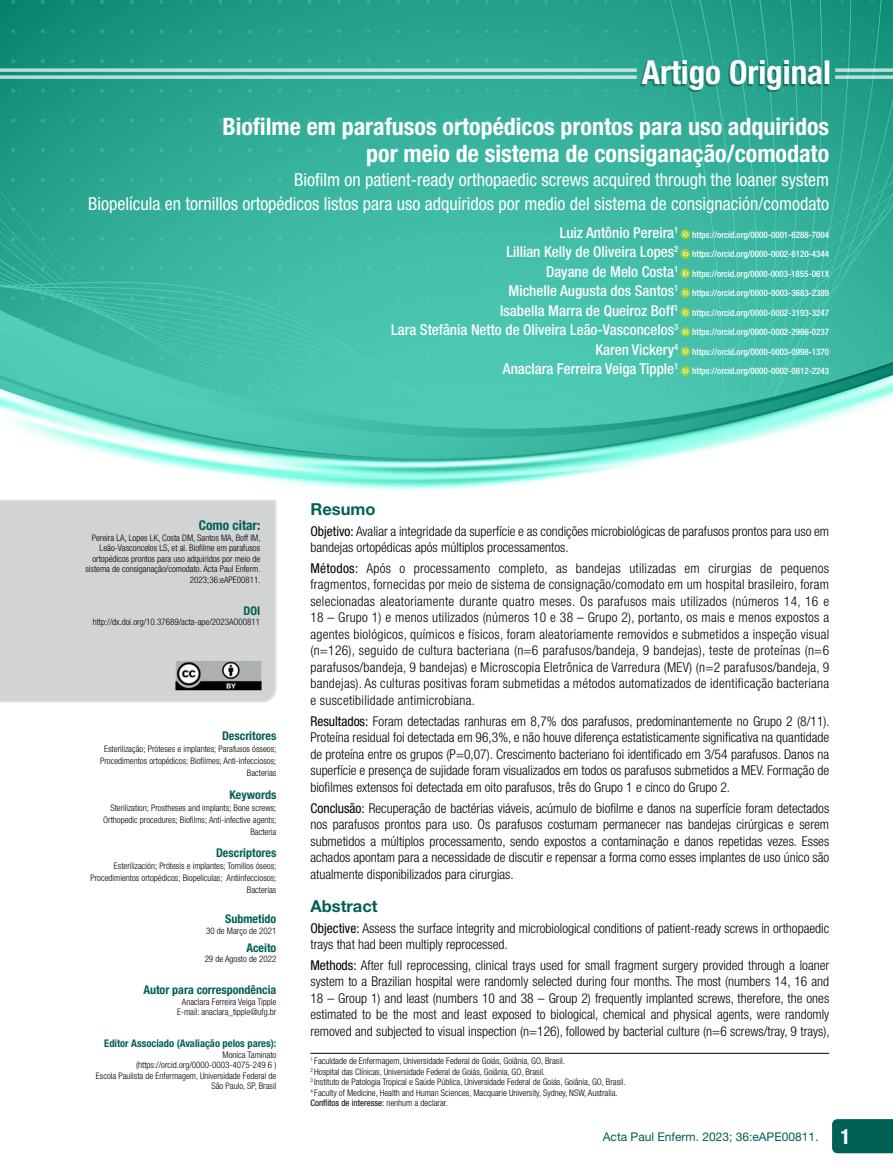
<style>
.page{position:relative;width:893px;height:1170px;background:#fff}
.page>*{position:absolute;margin:0;border:0;box-sizing:border-box;transform-origin:0 0}
.t1{font:700 condensed 33px "Helvetica Neue LT Std";color:#fff}
.t2{font:700 condensed 24px/27px "Helvetica Neue LT Std";color:#fff;text-align:right}
.t3{font:condensed 18px/24px "Helvetica Neue LT Std";color:#fff;text-align:right}
.t4{font:700 16.5px "Helvetica Neue LT Std";color:#006053}
.t5{font:500 condensed 15px "Helvetica Neue LT Std";color:#fff}
.t6{font:300 condensed 13.5px/16.5px "Helvetica Neue LT Std";color:#000;text-align:justify}
.t7{font:700 condensed 13.5px "Helvetica Neue LT Std";color:#006053}
.t8{font:700 condensed 12px "Helvetica Neue LT Std";color:#006053}
.t9{font:12px "Helvetica Neue LT Std";color:#006053}
.t10{font:700 condensed 10.5px "Helvetica Neue LT Std";color:#006053}
.t11{font:300 condensed 9px/10.5px "Helvetica Neue LT Std";color:#000;text-align:right}
.t12{font:500 condensed 9px "Helvetica Neue LT Std";color:#fff}
.s1{font-weight:400}
.s2{font-weight:700;font-stretch:condensed;font-size:21px;color:#fff}
</style>
<div class="page">
<div style="left:832px;top:1119px;width:61px;height:34px;background:#006053"></div>
<img style="left:0;top:0;width:893px;height:490px">
<svg style="left:835px;top:75px;width:58px;height:4px"></svg>
<svg style="left:835px;top:68px;width:58px;height:4px"></svg>
<svg style="left:0;top:500px;width:277px;height:203px;background:#e1e3e3"></svg>
<div style="left:0;top:501px;width:275px;height:199px;background:#d1d3d4"></div>
<img style="left:175px;top:660px;width:86px;height:30px">
<svg style="left:680px;top:230px;width:10px;height:9px"></svg>
<svg style="left:683px;top:231px;width:5px;height:5px"></svg>
<svg style="left:680px;top:249px;width:10px;height:10px"></svg>
<svg style="left:683px;top:251px;width:5px;height:5px"></svg>
<svg style="left:680px;top:269px;width:10px;height:9px"></svg>
<svg style="left:683px;top:270px;width:5px;height:5px"></svg>
<svg style="left:680px;top:288px;width:10px;height:10px"></svg>
<svg style="left:683px;top:290px;width:5px;height:5px"></svg>
<svg style="left:680px;top:308px;width:10px;height:9px"></svg>
<svg style="left:683px;top:309px;width:5px;height:5px"></svg>
<svg style="left:680px;top:327px;width:10px;height:10px"></svg>
<svg style="left:683px;top:329px;width:5px;height:5px"></svg>
<svg style="left:680px;top:347px;width:10px;height:9px"></svg>
<svg style="left:683px;top:348px;width:5px;height:5px"></svg>
<svg style="left:680px;top:366px;width:10px;height:10px"></svg>
<svg style="left:683px;top:368px;width:5px;height:5px"></svg>
<hr style="left:310px;top:1052px;width:519px;height:1px;background:#000">
<div style="left:640px;top:62px;width:187px;height:30px;background:#000;opacity:.3"></div>
<svg style="left:0;top:75px;width:637px;height:4px;background:#aadad2"></svg>
<svg style="left:0;top:68px;width:637px;height:4px;background:#aadad1"></svg>
<h1 class="t1" style="left:642px;top:52px;width:191px">Artigo Original</h1>
<h2 class="t2" style="left:222px;top:112px;width:608px">Biofilme em parafusos ortopédicos prontos para uso adquiridos por meio de sistema de consiganação/comodato</h2>
<h3 class="t3" style="left:88px;top:167px;width:743px">Biofilm on patient-ready orthopaedic screws acquired through the loaner system<br>Biopelícula en tornillos ortopédicos listos para uso adquiridos por medio del sistema de consignación/comodato</h3>
<p class="t5" style="left:560px;top:223px;width:120px">Luiz Antônio Pereira<sup>1</sup></p>
<p class="t12" style="left:692px;top:229px;width:138px">https://orcid.org/0000-0001-6288-7004</p>
<p class="t5" style="left:506px;top:243px;width:174px">Lillian Kelly de Oliveira Lopes<sup>2</sup></p>
<p class="t12" style="left:692px;top:248px;width:138px">https://orcid.org/0000-0002-6120-4344</p>
<p class="t5" style="left:546px;top:262px;width:134px">Dayane de Melo Costa<sup>1</sup></p>
<p class="t12" style="left:692px;top:268px;width:139px">https://orcid.org/0000-0003-1855-061X</p>
<p class="t5" style="left:509px;top:282px;width:171px">Michelle Augusta dos Santos<sup>1</sup></p>
<p class="t12" style="left:692px;top:287px;width:138px">https://orcid.org/0000-0003-3683-2389</p>
<p class="t5" style="left:500px;top:301px;width:180px">Isabella Marra de Queiroz Boff<sup>1</sup></p>
<p class="t12" style="left:692px;top:307px;width:138px">https://orcid.org/0000-0002-3193-3247</p>
<p class="t5" style="left:391px;top:321px;width:289px">Lara Stefânia Netto de Oliveira Leão-Vasconcelos<sup>3</sup></p>
<p class="t12" style="left:692px;top:326px;width:138px">https://orcid.org/0000-0002-2986-0237</p>
<p class="t5" style="left:595px;top:340px;width:85px">Karen Vickery<sup>4</sup></p>
<p class="t12" style="left:692px;top:346px;width:138px">https://orcid.org/0000-0003-0998-1370</p>
<p class="t5" style="left:503px;top:360px;width:177px">Anaclara Ferreira Veiga Tipple<sup>1</sup></p>
<p class="t12" style="left:692px;top:365px;width:138px">https://orcid.org/0000-0002-0812-2243</p>
<p class="t7" style="left:199px;top:517px;width:63px">Como citar:</p>
<p class="t11" style="left:85px;top:532px;width:177px">Pereira LA, Lopes LK, Costa DM, Santos MA, Boff IM, Leão-Vasconcelos LS, et al. Biofilme em parafusos ortopédicos prontos para uso adquiridos por meio de sistema de consiganação/comodato. Acta Paul Enferm.<br>2023;36:eAPE00811.</p>
<p class="t8" style="left:244px;top:603px;width:18px">DOI</p>
<p class="t11" style="left:93px;top:617px;width:169px">http://dx.doi.org/10.37689/acta-ape/2023AO00811</p>
<p class="t8" style="left:222px;top:728px;width:56px">Descritores</p>
<p class="t11" style="left:100px;top:743px;width:178px;line-height:12px">Esterilização; Próteses e implantes; Parafusos ósseos;<br>Procedimentos ortopédicos; Biofilmes; Anti-infecciosos;<br>Bacterias</p>
<p class="t8" style="left:230px;top:787px;width:48px">Keywords</p>
<p class="t11" style="left:103px;top:801px;width:175px;line-height:12px">Sterilization; Prostheses and implants; Bone screws;<br>Orthopedic procedures; Biofilms; Anti-infective agents;<br>Bacteria</p>
<p class="t8" style="left:216px;top:845px;width:62px">Descriptores</p>
<p class="t11" style="left:90px;top:859px;width:187px;line-height:12px">Esterilización; Prótesis e implantes; Tornillos óseos;<br>Procedimientos ortopédicos; Biopelículas; Antiinfecciosos;<br>Bacterias</p>
<p class="t8" style="left:225px;top:911px;width:53px">Submetido</p>
<p class="t11" style="left:206px;top:925px;width:72px">30 de Março de 2021</p>
<p class="t8" style="left:246px;top:940px;width:31px">Aceito</p>
<p class="t11" style="left:205px;top:953px;width:73px">29 de Agosto de 2022</p>
<p class="t8" style="left:143px;top:982px;width:134px">Autor para correspondência</p>
<p class="t11" style="left:177px;top:996px;width:101px;text-align:center">Anaclara Ferreira Veiga Tipple<br>E-mail: anaclara_tipple@ufg.br</p>
<p class="t10" style="left:104px;top:1037px;width:174px">Editor Associado (Avaliação pelos pares):</p>
<p class="t11" style="left:96px;top:1049px;width:182px">Monica Taminato (https://orcid.org/0000-0003-4075-249 6 )<br>Escola Paulista de Enfermagem, Universidade Federal de São Paulo, SP, Brasil</p>
<p class="t4" style="left:310px;top:498px;width:67px">Resumo</p>
<p class="t6" style="left:310px;top:522px;width:520px"><span class="s1">Objetivo:</span> Avaliar a integridade da superfície e as condições microbiológicas de parafusos prontos para uso em bandejas ortopédicas após múltiplos processamentos.</p>
<p class="t6" style="left:310px;top:559px;width:520px"><span class="s1">Métodos:</span> Após o processamento completo, as bandejas utilizadas em cirurgias de pequenos fragmentos, fornecidas por meio de sistema de consignação/comodato em um hospital brasileiro, foram selecionadas aleatoriamente durante quatro meses. Os parafusos mais utilizados (números 14, 16 e 18 – Grupo 1) e menos utilizados (números 10 e 38 – Grupo 2), portanto, os mais e menos expostos a agentes biológicos, químicos e físicos, foram aleatoriamente removidos e submetidos a inspeção visual (n=126), seguido de cultura bacteriana (n=6 parafusos/bandeja, 9 bandejas), teste de proteínas (n=6 parafusos/bandeja, 9 bandejas) e Microscopia Eletrônica de Varredura (MEV) (n=2 parafusos/bandeja, 9 bandejas). As culturas positivas foram submetidas a métodos automatizados de identificação bacteriana e suscetibilidade antimicrobiana.</p>
<p class="t6" style="left:310px;top:712px;width:521px"><span class="s1">Resultados:</span> Foram detectadas ranhuras em 8,7% dos parafusos, predominantemente no Grupo 2 (8/11).<br>Proteína residual foi detectada em 96,3%, e não houve diferença estatisticamente significativa na quantidade de proteína entre os grupos (P=0,07). Crescimento bacteriano foi identificado em 3/54 parafusos. Danos na superfície e presença de sujidade foram visualizados em todos os parafusos submetidos a MEV. Formação de biofilmes extensos foi detectada em oito parafusos, três do Grupo 1 e cinco do Grupo 2.</p>
<p class="t6" style="left:310px;top:799px;width:520px"><span class="s1">Conclusão:</span> Recuperação de bactérias viáveis, acúmulo de biofilme e danos na superfície foram detectados nos parafusos prontos para uso. Os parafusos costumam permanecer nas bandejas cirúrgicas e serem submetidos a múltiplos processamento, sendo expostos a contaminação e danos repetidas vezes. Esses achados apontam para a necessidade de discutir e repensar a forma como esses implantes de uso único são atualmente disponibilizados para cirurgias.</p>
<p class="t4" style="left:310px;top:895px;width:69px">Abstract</p>
<p class="t6" style="left:310px;top:919px;width:520px"><span class="s1">Objective:</span> Assess the surface integrity and microbiological conditions of patient-ready screws in orthopaedic trays that had been multiply reprocessed.</p>
<p class="t6" style="left:310px;top:956px;width:521px"><span class="s1">Methods:</span> After full reprocessing, clinical trays used for small fragment surgery provided through a loaner system to a Brazilian hospital were randomly selected during four months. The most (numbers 14, 16 and 18 – Group 1) and least (numbers 10 and 38 – Group 2) frequently implanted screws, therefore, the ones estimated to be the most and least exposed to biological, chemical and physical agents, were randomly removed and subjected to visual inspection (n=126), followed by bacterial culture (n=6 screws/tray, 9 trays),</p>
<p class="t11" style="left:310px;top:1055px;width:317px;text-align:left"><sup>1</sup> Faculdade de Enfermagem, Universidade Federal de Goiás, Goiânia, GO, Brasil.<br><sup>2</sup> Hospital das Clínicas, Universidade Federal de Goiás, Goiânia, GO, Brasil.<br><sup>3</sup> Instituto de Patologia Tropical e Saúde Pública, Universidade Federal de Goiás, Goiânia, GO, Brasil.<br><sup>4</sup> Faculty of Medicine, Health and Human Sciences, Macquarie University, Sydney, NSW, Australia.<br><span class="s1">Conflitos de interesse:</span> nenhum a declarar.</p>
<p class="t9" style="left:603px;top:1129px;width:249px">Acta Paul Enferm. 2023; 36:eAPE00811. <span class="s2">1</span></p>
</div>
